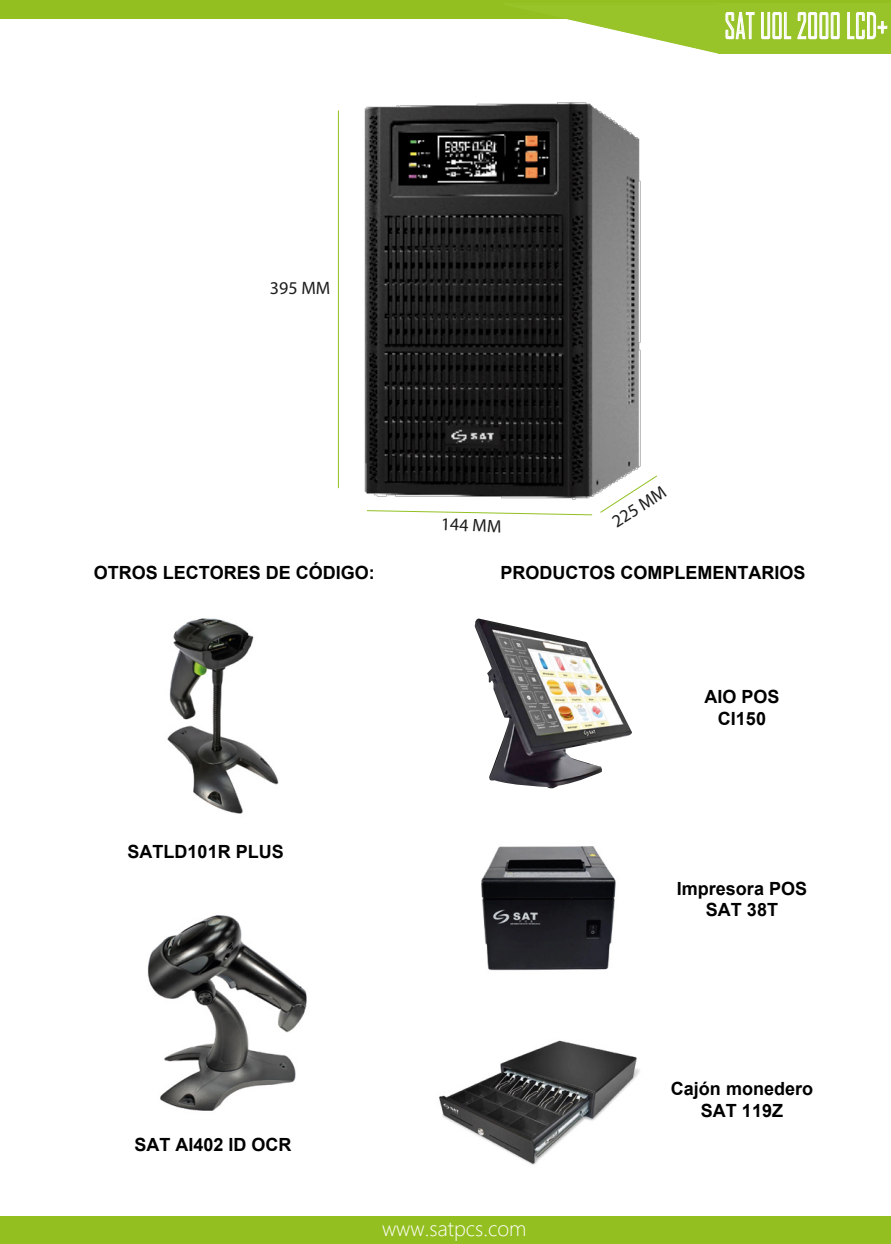
<style>
.page{position:relative;width:891px;height:1244px;background:#fff}
.page>*{position:absolute;margin:0;border:0;box-sizing:border-box;transform-origin:0 0}
.t1{font:34.35px "Agency FB";letter-spacing:.01em;color:#fff;scale:.74 1}
.t2{font:300 21px "Segoe UI";color:#fff}
.t3{font:700 18.15px/21.6px "Arial";color:#000101;text-align:center}
.t4{font:18px "Myriad Pro";color:#1d1d1b}
</style>
<div class="page">
<div style="left:0;top:1217px;width:891px;height:27px;background:#94bf20"></div>
<div style="left:0;top:0;width:891px;height:18px;background:#94bf20"></div>
<div style="left:718px;top:3px;width:173px;height:51px;background:#98c329"></div>
<svg style="left:761px;top:12px;width:30px;height:27px"></svg>
<svg style="left:797px;top:12px;width:42px;height:27px"></svg>
<svg style="left:847px;top:12px;width:40px;height:27px"></svg>
<svg style="left:491px;top:12px;width:263px;height:42px"></svg>
<img style="left:167px;top:618px;width:112px;height:196px">
<img style="left:474px;top:619px;width:158px;height:170px">
<img style="left:147px;top:915px;width:160px;height:196px">
<img style="left:481px;top:846px;width:135px;height:125px">
<img style="left:439px;top:1040px;width:201px;height:125px">
<img style="left:364px;top:102px;width:277px;height:398px">
<svg style="left:366px;top:510px;width:227px;height:6px"></svg>
<hr style="left:338px;top:111px;width:1px;height:377px;background:#93c123">
<svg style="left:599px;top:475px;width:58px;height:38px"></svg>
<p class="t4" style="left:270px;top:277px;width:62px">395 MM</p>
<h1 class="t1" style="left:724px;top:5px;width:222px">SAT UOL 2000 LCD+</h1>
<p class="t4" style="left:441px;top:513px;width:62px;rotate:2deg">144 MM</p>
<p class="t4" style="left:607px;top:513px;width:62px;rotate:-32deg">225 MM</p>
<p class="t3" style="left:94px;top:562px;width:283px">OTROS LECTORES DE CÓDIGO:</p>
<p class="t3" style="left:500px;top:562px;width:307px">PRODUCTOS COMPLEMENTARIOS</p>
<p class="t3" style="left:128px;top:841px;width:158px">SATLD101R PLUS</p>
<p class="t3" style="left:134px;top:1134px;width:159px">SAT AI402 ID OCR</p>
<p class="t2" style="left:382px;top:1208px;width:146px">www.satpcs.com</p>
<p class="t3" style="left:704px;top:686px;width:77px">AIO POS<br>CI150</p>
<p class="t3" style="left:677px;top:878px;width:132px">Impresora POS<br>SAT 38T</p>
<p class="t3" style="left:671px;top:1078px;width:144px">Cajón monedero<br>SAT 119Z</p>
</div>
